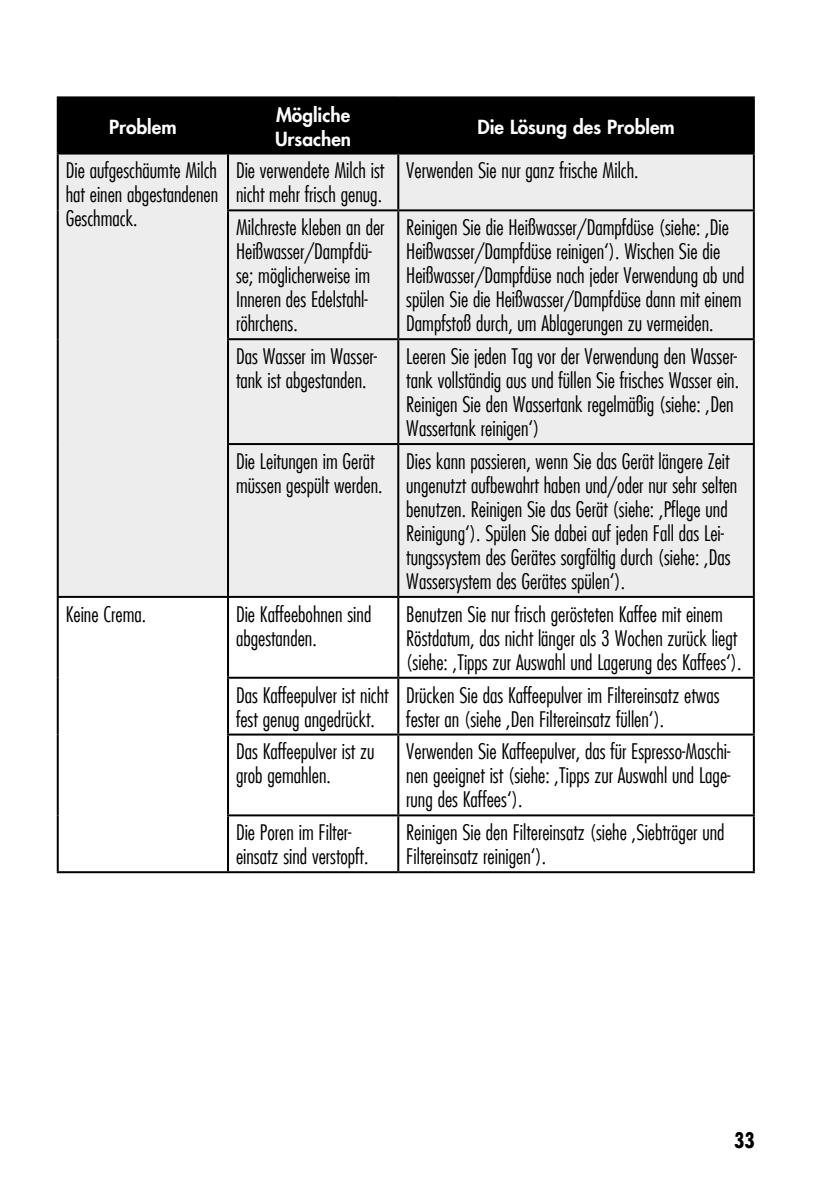
<style>
.page{position:relative;width:840px;height:1191px;background:#fff}
.page>*{position:absolute;margin:0;border:0;box-sizing:border-box;transform-origin:0 0}
.t1{font:300 condensed 21px/24px "Futura LT";color:#000}
.t2{font:700 condensed 21px "Futura LT";color:#000}
.t3{font:800 19px/24px "Futura LT";color:#fff}
</style>
<div class="page">
<div style="left:59px;top:98px;width:693px;height:54px;background:#000"></div>
<div style="left:59px;top:154px;width:693px;height:442px;background:#ededed"></div>
<hr style="left:57px;top:96px;width:171px;height:2px;background:#000">
<hr style="left:57px;top:98px;width:2px;height:54px;background:#000">
<hr style="left:228px;top:96px;width:170px;height:2px;background:#000">
<hr style="left:227px;top:98px;width:2px;height:54px;background:#000">
<hr style="left:398px;top:96px;width:356px;height:2px;background:#000">
<hr style="left:397px;top:98px;width:2px;height:54px;background:#000">
<hr style="left:752px;top:98px;width:2px;height:54px;background:#000">
<hr style="left:57px;top:152px;width:171px;height:2px;background:#000">
<hr style="left:57px;top:154px;width:2px;height:56px;background:#000">
<hr style="left:228px;top:152px;width:170px;height:2px;background:#000">
<hr style="left:227px;top:154px;width:2px;height:55px;background:#000">
<hr style="left:398px;top:152px;width:356px;height:2px;background:#000">
<hr style="left:397px;top:154px;width:2px;height:55px;background:#000">
<hr style="left:752px;top:154px;width:2px;height:55px;background:#000">
<hr style="left:57px;top:210px;width:2px;height:129px;background:#000">
<hr style="left:227px;top:209px;width:171px;height:2px;background:#000">
<hr style="left:227px;top:211px;width:2px;height:127px;background:#000">
<hr style="left:398px;top:209px;width:356px;height:2px;background:#000">
<hr style="left:397px;top:211px;width:2px;height:127px;background:#000">
<hr style="left:752px;top:211px;width:2px;height:127px;background:#000">
<hr style="left:57px;top:339px;width:2px;height:105px;background:#000">
<hr style="left:227px;top:338px;width:171px;height:2px;background:#000">
<hr style="left:227px;top:340px;width:2px;height:103px;background:#000">
<hr style="left:398px;top:338px;width:356px;height:2px;background:#000">
<hr style="left:397px;top:340px;width:2px;height:103px;background:#000">
<hr style="left:752px;top:340px;width:2px;height:103px;background:#000">
<hr style="left:57px;top:444px;width:2px;height:152px;background:#000">
<hr style="left:227px;top:443px;width:171px;height:2px;background:#000">
<hr style="left:227px;top:445px;width:2px;height:151px;background:#000">
<hr style="left:398px;top:443px;width:356px;height:2px;background:#000">
<hr style="left:397px;top:445px;width:2px;height:151px;background:#000">
<hr style="left:752px;top:445px;width:2px;height:151px;background:#000">
<hr style="left:57px;top:596px;width:171px;height:2px;background:#000">
<hr style="left:57px;top:598px;width:2px;height:79px;background:#000">
<hr style="left:228px;top:596px;width:170px;height:2px;background:#000">
<hr style="left:227px;top:598px;width:2px;height:78px;background:#000">
<hr style="left:398px;top:596px;width:356px;height:2px;background:#000">
<hr style="left:397px;top:598px;width:2px;height:78px;background:#000">
<hr style="left:752px;top:598px;width:2px;height:78px;background:#000">
<hr style="left:57px;top:677px;width:2px;height:57px;background:#000">
<hr style="left:227px;top:676px;width:171px;height:2px;background:#000">
<hr style="left:227px;top:678px;width:2px;height:55px;background:#000">
<hr style="left:398px;top:676px;width:356px;height:2px;background:#000">
<hr style="left:397px;top:678px;width:2px;height:55px;background:#000">
<hr style="left:752px;top:678px;width:2px;height:55px;background:#000">
<hr style="left:57px;top:734px;width:2px;height:81px;background:#000">
<hr style="left:227px;top:733px;width:171px;height:2px;background:#000">
<hr style="left:227px;top:735px;width:2px;height:79px;background:#000">
<hr style="left:398px;top:733px;width:356px;height:2px;background:#000">
<hr style="left:397px;top:735px;width:2px;height:79px;background:#000">
<hr style="left:752px;top:735px;width:2px;height:79px;background:#000">
<hr style="left:57px;top:815px;width:2px;height:56px;background:#000">
<hr style="left:227px;top:814px;width:171px;height:2px;background:#000">
<hr style="left:227px;top:816px;width:2px;height:55px;background:#000">
<hr style="left:398px;top:814px;width:356px;height:2px;background:#000">
<hr style="left:397px;top:816px;width:2px;height:55px;background:#000">
<hr style="left:752px;top:816px;width:2px;height:55px;background:#000">
<hr style="left:57px;top:871px;width:171px;height:2px;background:#000">
<hr style="left:228px;top:871px;width:170px;height:2px;background:#000">
<hr style="left:398px;top:871px;width:356px;height:2px;background:#000">
<p class="t3" style="left:109px;top:114px;width:69px">Problem</p>
<p class="t3" style="left:275px;top:102px;width:78px">Mögliche<br>Ursachen</p>
<p class="t3" style="left:477px;top:114px;width:199px">Die Lösung des Problem</p>
<p class="t1" style="left:66px;top:159px;width:154px;text-align:justify">Die aufgeschäumte Milch hat einen abgestandenen Geschmack.</p>
<p class="t1" style="left:236px;top:159px;width:150px">Die verwendete Milch ist nicht mehr frisch genug.</p>
<p class="t1" style="left:406px;top:159px;width:234px">Verwenden Sie nur ganz frische Milch.</p>
<p class="t1" style="left:236px;top:215px;width:150px">Milchreste kleben an der<br>Heißwasser/Dampfdü&shy;se; möglicherweise im<br>Inneren des Edelstahl&shy;röhrchens.</p>
<p class="t1" style="left:406px;top:215px;width:339px">Reinigen Sie die Heißwasser/Dampfdüse (siehe: ‚Die Heißwasser/Dampfdüse reinigen‘). Wischen Sie die Heißwasser/Dampfdüse nach jeder Verwendung ab und spülen Sie die Heißwasser/Dampfdüse dann mit einem Dampfstoß durch, um Ablagerungen zu vermeiden.</p>
<p class="t1" style="left:236px;top:344px;width:142px">Das Wasser im Wasser&shy;tank ist abgestanden.</p>
<p class="t1" style="left:406px;top:344px;width:334px">Leeren Sie jeden Tag vor der Verwendung den Wasser&shy;tank vollständig aus und füllen Sie frisches Wasser ein.<br>Reinigen Sie den Wassertank regelmäßig (siehe: ‚Den Wassertank reinigen‘)</p>
<p class="t1" style="left:236px;top:449px;width:148px">Die Leitungen im Gerät müssen gespült werden.</p>
<p class="t1" style="left:406px;top:449px;width:332px">Dies kann passieren, wenn Sie das Gerät längere Zeit ungenutzt aufbewahrt haben und/oder nur sehr selten benutzen. Reinigen Sie das Gerät (siehe: ‚Pflege und Reinigung‘). Spülen Sie dabei auf jeden Fall das Lei&shy;tungssystem des Gerätes sorgfältig durch (siehe: ‚Das Wassersystem des Gerätes spülen‘).</p>
<p class="t1" style="left:66px;top:602px;width:82px">Keine Crema.</p>
<p class="t1" style="left:236px;top:602px;width:137px">Die Kaffeebohnen sind abgestanden.</p>
<p class="t1" style="left:406px;top:602px;width:336px">Benutzen Sie nur frisch gerösteten Kaffee mit einem<br>Röstdatum, das nicht länger als 3 Wochen zurück liegt (siehe: ‚Tipps zur Auswahl und Lagerung des Kaffees‘).</p>
<p class="t1" style="left:236px;top:683px;width:154px">Das Kaffeepulver ist nicht fest genug angedrückt.</p>
<p class="t1" style="left:406px;top:683px;width:314px">Drücken Sie das Kaffeepulver im Filtereinsatz etwas fester an (siehe ‚Den Filtereinsatz füllen‘).</p>
<p class="t1" style="left:236px;top:739px;width:140px">Das Kaffeepulver ist zu grob gemahlen.</p>
<p class="t1" style="left:406px;top:739px;width:325px;text-align:justify">Verwenden Sie Kaffeepulver, das für Espresso-Maschi&shy;nen geeignet ist (siehe: ‚Tipps zur Auswahl und Lage&shy;rung des Kaffees‘).</p>
<p class="t1" style="left:236px;top:820px;width:134px">Die Poren im Filter&shy;einsatz sind verstopft.</p>
<p class="t1" style="left:406px;top:820px;width:319px">Reinigen Sie den Filtereinsatz (siehe ‚Siebträger und<br>Filtereinsatz reinigen‘).</p>
<p class="t2" style="left:733px;top:1127px;width:22px">33</p>
</div>
